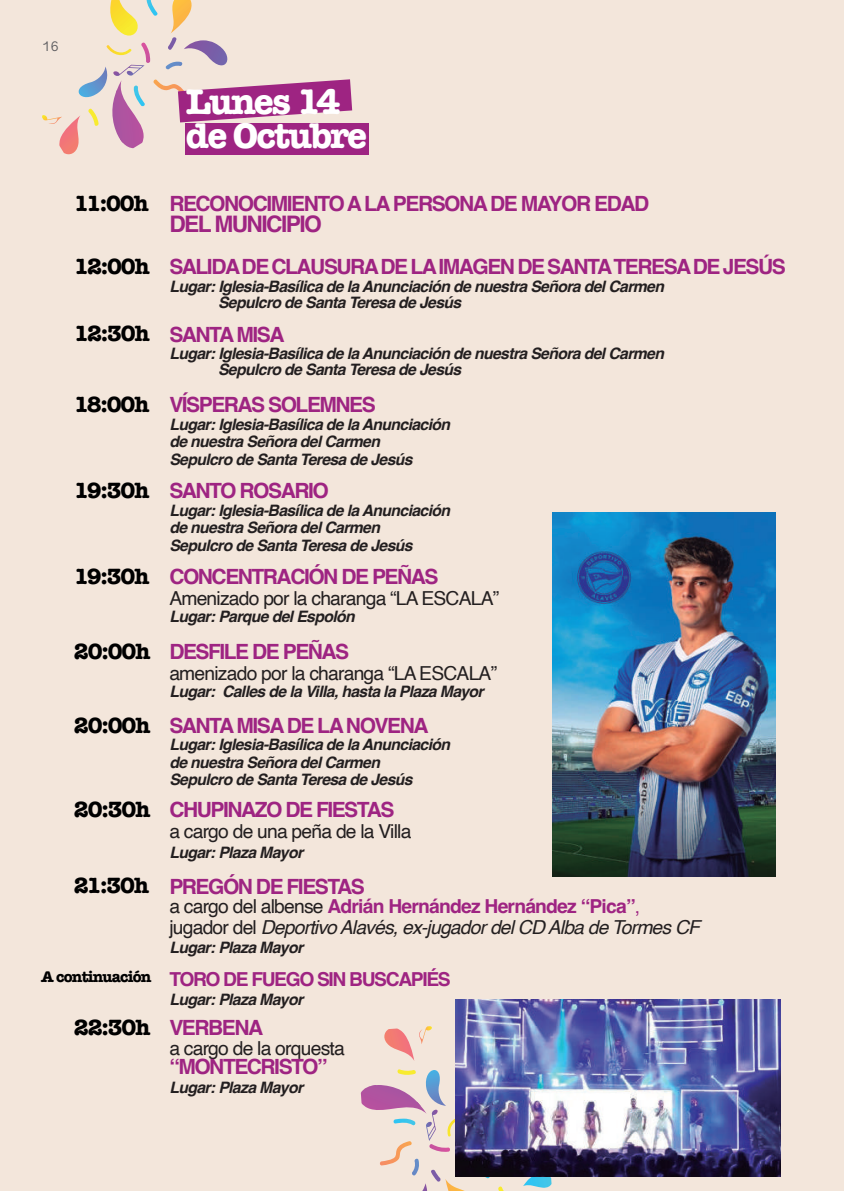
<style>
.page{position:relative;width:844px;height:1191px;background:#fff}
.page>*{position:absolute;margin:0;border:0;box-sizing:border-box;transform-origin:0 0}
.t1{font:700 36.75px/33.2px "American Typewriter";letter-spacing:-.05em;color:#fff}
.t2{font:700 22.75px "American Typewriter";letter-spacing:-.05em;color:#000}
.t3{font:700 22.75px "Helvetica";letter-spacing:-.07em;color:#9e2482}
.t4{font:700 21px "Helvetica";letter-spacing:-.07em;color:#9e2482}
.t5{font:19.25px "Helvetica";letter-spacing:-.04em;color:#231f20}
.t6{font:italic 19.25px/21px "Helvetica";letter-spacing:-.04em;color:#231f20}
.t7{font:700 19.25px "Helvetica";letter-spacing:-.07em;color:#9e2482}
.t8{font:italic 700 15.75px/17.5px "Helvetica";letter-spacing:-.04em;color:#231f20}
.t9{font:700 15.75px "American Typewriter";letter-spacing:-.05em;color:#000}
.t10{font:14px "Grantha Sangam MN";color:#5c5c5f}
.s1{font-family:"American Typewriter";font-size:22.75px;color:#000}
.s2{font-style:normal}
.s3{font-weight:700;font-style:normal;color:#9e2482}
.s4{font-style:normal;color:#9e2482}
</style>
<div class="page">
<div style="left:0;top:0;width:843px;height:1191px;background:#f3e6db"></div>
<svg style="left:523px;top:1176px;width:28px;height:12px"></svg>
<svg style="left:384px;top:1026px;width:48px;height:35px"></svg>
<svg style="left:361px;top:1069px;width:153px;height:122px"></svg>
<svg style="left:42px;top:0;width:310px;height:155px"></svg>
<div style="left:186px;top:123px;width:183px;height:31px;background:#9e2482"></div>
<img style="left:552px;top:513px;width:223px;height:363px">
<img style="left:456px;top:999px;width:324px;height:177px">
<p class="t10" style="left:42px;top:38px;width:18px">16</p>
<h1 class="t1" style="left:186px;top:84px;width:183px">Lunes 14 de Octubre</h1>
<h2 class="t2" style="left:74px;top:184px;width:76px">11:00h</h2>
<h2 class="t2" style="left:74px;top:247px;width:77px">12:00h</h2>
<h2 class="t2" style="left:74px;top:314px;width:77px">12:30h</h2>
<h2 class="t2" style="left:74px;top:384px;width:77px">18:00h</h2>
<h3 class="t4" style="left:169px;top:191px;width:481px">RECONOCIMIENTO A LA PERSONA DE MAYOR EDAD</h3>
<h2 class="t3" style="left:169px;top:210px;width:154px">DEL MUNICIPIO</h2>
<h3 class="t4" style="left:169px;top:254px;width:618px">SALIDA DE CLAUSURA DE LA IMAGEN DE SANTA TERESA DE JESÚS</h3>
<p class="t8" style="left:218px;top:280px;width:447px;line-height:15.8px;text-indent:-49px">Lugar: Iglesia-Basílica de la Anunciación de nuestra Señora del Carmen<br>Sepulcro de Santa Teresa de Jesús</p>
<h3 class="t4" style="left:169px;top:321px;width:117px">SANTA MISA</h3>
<p class="t8" style="left:218px;top:347px;width:447px;line-height:15.8px;text-indent:-49px">Lugar: Iglesia-Basílica de la Anunciación de nuestra Señora del Carmen<br>Sepulcro de Santa Teresa de Jesús</p>
<h3 class="t4" style="left:169px;top:392px;width:208px">VÍSPERAS SOLEMNES</h3>
<p class="t8" style="left:169px;top:417px;width:282px">Lugar: Iglesia-Basílica de la Anunciación de nuestra Señora del Carmen<br>Sepulcro de Santa Teresa de Jesús</p>
<h3 class="t4" style="left:74px;top:478px;width:256px"><span class="s1">19:30h</span> SANTO ROSARIO</h3>
<p class="t8" style="left:169px;top:503px;width:282px">Lugar: Iglesia-Basílica de la Anunciación de nuestra Señora del Carmen<br>Sepulcro de Santa Teresa de Jesús</p>
<h2 class="t2" style="left:74px;top:556px;width:77px">19:30h</h2>
<h3 class="t4" style="left:169px;top:563px;width:270px">CONCENTRACIÓN DE PEÑAS</h3>
<p class="t5" style="left:169px;top:583px;width:331px">Amenizado por la charanga “LA ESCALA”</p>
<p class="t8" style="left:169px;top:610px;width:187px">Lugar: Parque del Espolón</p>
<h2 class="t2" style="left:74px;top:631px;width:78px">20:00h</h2>
<h3 class="t4" style="left:169px;top:638px;width:181px">DESFILE DE PEÑAS</h3>
<p class="t5" style="left:169px;top:658px;width:329px">amenizado por la charanga “LA ESCALA”</p>
<p class="t8" style="left:169px;top:685px;width:316px">Lugar: Calles de la Villa, hasta la Plaza Mayor</p>
<h2 class="t2" style="left:74px;top:705px;width:78px">20:00h</h2>
<h3 class="t4" style="left:169px;top:712px;width:260px">SANTA MISA DE LA NOVENA</h3>
<p class="t8" style="left:169px;top:738px;width:282px">Lugar: Iglesia-Basílica de la Anunciación de nuestra Señora del Carmen<br>Sepulcro de Santa Teresa de Jesús</p>
<h2 class="t2" style="left:74px;top:790px;width:78px">20:30h</h2>
<h2 class="t2" style="left:74px;top:866px;width:77px">21:30h</h2>
<h3 class="t4" style="left:169px;top:797px;width:226px">CHUPINAZO DE FIESTAS</h3>
<p class="t5" style="left:169px;top:817px;width:243px">a cargo de una peña de la Villa</p>
<p class="t8" style="left:169px;top:845px;width:135px">Lugar: Plaza Mayor</p>
<h3 class="t4" style="left:169px;top:873px;width:197px">PREGÓN DE FIESTAS</h3>
<p class="t6" style="left:169px;top:896px;width:532px"><span class="s2">a cargo del albense</span> <span class="s3">Adrián Hernández Hernández “Pica”</span><span class="s4">, </span><span class="s2">jugador del</span> Deportivo Alavés, ex-jugador del CD Alba de Tormes CF</p>
<p class="t8" style="left:169px;top:940px;width:135px">Lugar: Plaza Mayor</p>
<p class="t9" style="left:41px;top:963px;width:112px">A continuación</p>
<h2 class="t2" style="left:74px;top:1008px;width:78px">22:30h</h2>
<p class="t7" style="left:169px;top:967px;width:283px">TORO DE FUEGO SIN BUSCAPIÉS</p>
<p class="t8" style="left:169px;top:992px;width:135px">Lugar: Plaza Mayor</p>
<h3 class="t4" style="left:169px;top:1015px;width:95px">VERBENA</h3>
<p class="t5" style="left:169px;top:1033px;width:177px">a cargo de la orquesta</p>
<h3 class="t4" style="left:169px;top:1053px;width:160px">“MONTECRISTO”</h3>
<p class="t8" style="left:169px;top:1080px;width:135px">Lugar: Plaza Mayor</p>
</div>
